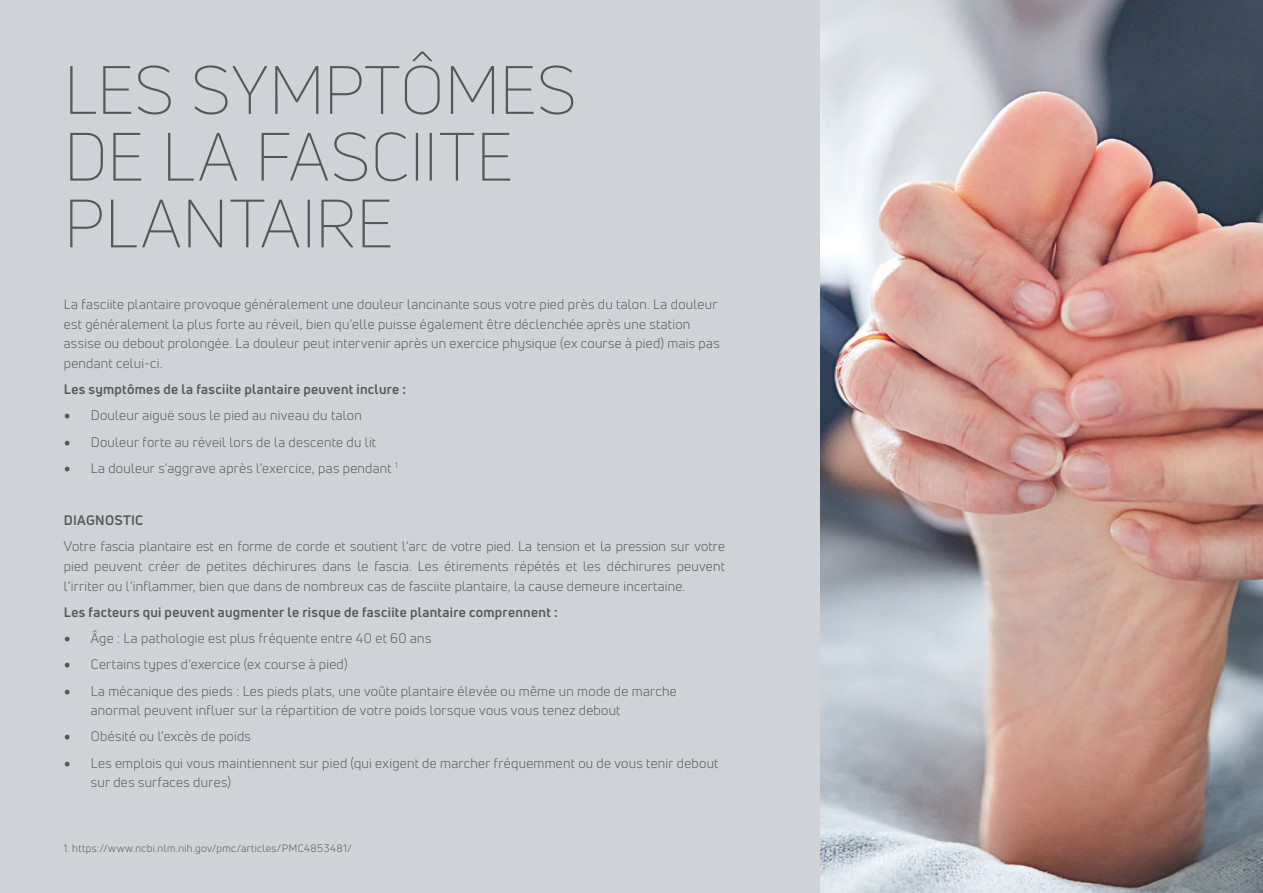
<style>
.page{position:relative;width:1263px;height:893px;background:#fff}
.page>*{position:absolute;margin:0;border:0;box-sizing:border-box;transform-origin:0 0}
.t1{font:300 66.75px/66.8px "Uni Neue";color:#575756}
.t2{font:13.5px/19.5px "Uni Neue";letter-spacing:.02em;color:#575756}
.t3{font:700 13.5px "Uni Neue";letter-spacing:.02em;color:#575756}
.Bullets{font:10.5px "Uni Neue";letter-spacing:.035em;color:#575756}
.s1{font-family:"Minion Pro";font-size:18px}
.s2{font-weight:700}
</style>
<div class="page">
<div style="left:0;top:0;width:880px;height:893px;background:#cfd2d6"></div>
<img style="left:821px;top:0;width:442px;height:893px">
<p class="t1" style="left:64px;top:56px;width:514px">LES SYMPTÔMES<br>DE LA FASCIITE<br>PLANTAIRE</p>
<p class="t2" style="left:64px;top:295px;width:657px">La fasciite plantaire provoque généralement une douleur lancinante sous votre pied près du talon. La douleur est généralement la plus forte au réveil, bien qu’elle puisse également être déclenchée après une station assise ou debout prolongée. La douleur peut intervenir après un exercice physique (ex course à pied) mais pas pendant celui-ci.</p>
<p class="t3" style="left:64px;top:381px;width:344px">Les symptômes de la fasciite plantaire peuvent inclure :</p>
<p class="t2" style="left:64px;top:406px;width:300px"><span class="s1">•</span> Douleur aiguë sous le pied au niveau du talon</p>
<p class="t2" style="left:64px;top:432px;width:314px"><span class="s1">•</span> Douleur forte au réveil lors de la descente du lit</p>
<p class="t2" style="left:64px;top:458px;width:335px"><span class="s1">•</span> La douleur s’aggrave après l’exercice, pas pendant <sup>1</sup></p>
<p class="t2" style="left:64px;top:507px;width:663px;line-height:26.1px"><span class="s2">DIAGNOSTIC<br></span>Votre fascia plantaire est en forme de corde et soutient l’arc de votre pied. La tension et la pression sur votre</p>
<p class="t2" style="left:64px;top:556px;width:663px">pied peuvent créer de petites déchirures dans le fascia. Les étirements répétés et les déchirures peuvent l’irriter ou l’inflammer, bien que dans de nombreux cas de fasciite plantaire, la cause demeure incertaine.</p>
<p class="t3" style="left:64px;top:604px;width:495px">Les facteurs qui peuvent augmenter le risque de fasciite plantaire comprennent :</p>
<p class="t2" style="left:64px;top:628px;width:369px"><span class="s1">•</span> Âge : La pathologie est plus fréquente entre 40 et 60 ans</p>
<p class="t2" style="left:64px;top:655px;width:285px"><span class="s1">•</span> Certains types d’exercice (ex course à pied)</p>
<p class="t2" style="left:91px;top:681px;width:587px;text-indent:-27px"><span class="s1">•</span> La mécanique des pieds : Les pieds plats, une voûte plantaire élevée ou même un mode de marche anormal peuvent influer sur la répartition de votre poids lorsque vous vous tenez debout</p>
<p class="t2" style="left:64px;top:727px;width:189px"><span class="s1">•</span> Obésité ou l’excès de poids</p>
<p class="t2" style="left:91px;top:753px;width:629px;text-indent:-27px"><span class="s1">•</span> Les emplois qui vous maintiennent sur pied (qui exigent de marcher fréquemment ou de vous tenir debout sur des surfaces dures)</p>
<p class="Bullets" style="left:64px;top:842px;width:289px">1. https://www.ncbi.nlm.nih.gov/pmc/articles/PMC4853481/</p>
</div>
